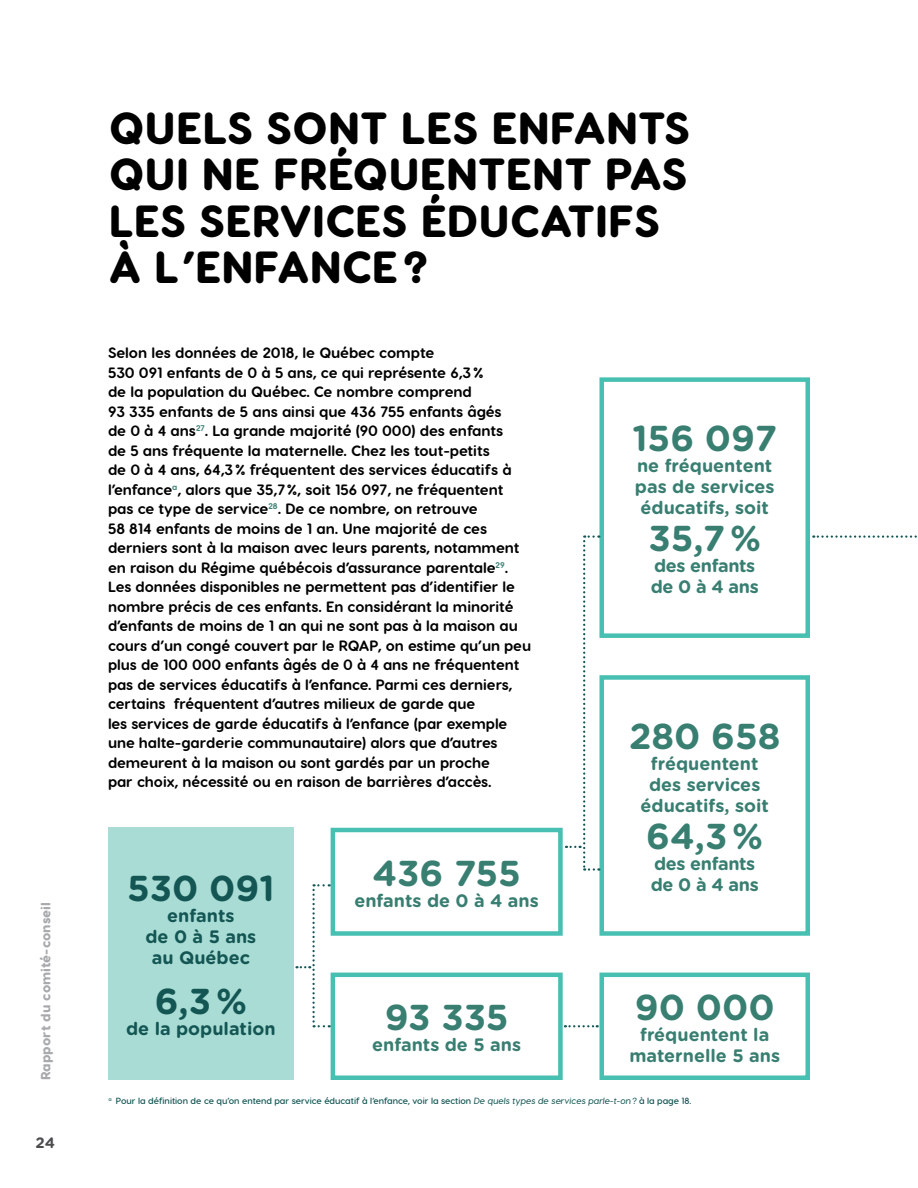
<style>
.page{position:relative;width:918px;height:1188px;background:#fff}
.page>*{position:absolute;margin:0;border:0;box-sizing:border-box;transform-origin:0 0}
.t1{font:800 45px/46.5px "Visby Round CF";color:#000}
.t2{font:700 36px "Gotham Rounded";color:#387e71}
.t3{font:700 36px "Gotham Rounded";color:#135654}
.t4{font:700 18px/21px "Gotham Rounded";color:#387e71;text-align:center}
.t5{font:700 18px/21px "Gotham Rounded";color:#135654;text-align:center}
.t6{font:700 18px/21px "Gotham Rounded";letter-spacing:-.02em;color:#387e71}
.t7{font:700 15px/19.5px "Visby Round CF";letter-spacing:-.005em;color:#000}
.t8{font:700 15px "Gotham Rounded";color:#4d4d4f}
.t9{font:800 13.5px "Visby Round CF";color:#a7a9ac}
.t10{font:600 9px "Visby Round CF";color:#135654}
.s1{font-family:"Visby CF";font-style:italic}
</style>
<div class="page">
<div style="left:108px;top:828px;width:186px;height:252px;background:#a9dcd4"></div>
<div style="left:331px;top:973px;width:232px;height:107px;border:4px solid #47bfb1"></div>
<div style="left:599px;top:973px;width:211px;height:107px;border:4px solid #47bfb1"></div>
<div style="left:331px;top:828px;width:232px;height:108px;border:4px solid #47bfb1"></div>
<div style="left:599px;top:675px;width:211px;height:261px;border:4px solid #47bfb1"></div>
<div style="left:599px;top:377px;width:211px;height:261px;border:4px solid #47bfb1"></div>
<svg style="left:565px;top:1025px;width:33px;height:2px"></svg>
<svg style="left:813px;top:535px;width:104px;height:3px"></svg>
<svg style="left:297px;top:884px;width:33px;height:143px"></svg>
<svg style="left:566px;top:535px;width:33px;height:336px"></svg>
<p class="t9" style="left:37px;top:1080px;width:179px;rotate:-90deg">Rapport du comité-conseil</p>
<p class="t8" style="left:36px;top:1131px;width:21px">24</p>
<h2 class="t1" style="left:109px;top:104px;width:583px">QUELS SONT LES ENFANTS<br>QUI NE FRÉQUENTENT PAS<br>LES SERVICES ÉDUCATIFS<br>À L’ENFANCE?</h2>
<p class="t7" style="left:108px;top:343px;width:425px">Selon les données de 2018, le Québec compte<br>530 091 enfants de 0 à 5 ans, ce qui représente 6,3%<br>de la population du Québec. Ce nombre comprend<br>93 335 enfants de 5 ans ainsi que 436 755 enfants âgés<br>de 0 à 4 ans<sup>27</sup>. La grande majorité (90 000) des enfants<br>de 5 ans fréquente la maternelle. Chez les tout-petits<br>de 0 à 4 ans, 64,3% fréquentent des services éducatifs à l’enfance<sup>a</sup>, alors que 35,7%, soit 156 097, ne fréquentent pas ce type de service<sup>28</sup>. De ce nombre, on retrouve<br>58 814 enfants de moins de 1 an. Une majorité de ces derniers sont à la maison avec leurs parents, notamment en raison du Régime québécois d’assurance parentale<sup>29</sup>.<br>Les données disponibles ne permettent pas d’identifier le nombre précis de ces enfants. En considérant la minorité d’enfants de moins de 1 an qui ne sont pas à la maison au cours d’un congé couvert par le RQAP, on estime qu’un peu plus de 100 000 enfants âgés de 0 à 4 ans ne fréquentent pas de services éducatifs à l’enfance. Parmi ces derniers, certains fréquentent d’autres milieux de garde que<br>les services de garde éducatifs à l’enfance (par exemple une halte-garderie communautaire) alors que d’autres demeurent à la maison ou sont gardés par un proche<br>par choix, nécessité ou en raison de barrières d’accès.</p>
<p class="t3" style="left:127px;top:862px;width:149px">530 091</p>
<p class="t5" style="left:145px;top:905px;width:112px">enfants<br>de 0 à 5 ans au Québec</p>
<p class="t3" style="left:155px;top:975px;width:94px">6,3 %</p>
<p class="t5" style="left:126px;top:1018px;width:151px">de la population</p>
<p class="t2" style="left:372px;top:847px;width:150px">436 755</p>
<p class="t4" style="left:354px;top:889px;width:186px">enfants de 0 à 4 ans</p>
<p class="t2" style="left:385px;top:991px;width:125px">93 335</p>
<p class="t4" style="left:372px;top:1034px;width:150px">enfants de 5 ans</p>
<p class="t2" style="left:632px;top:412px;width:146px">156 097</p>
<p class="t4" style="left:635px;top:455px;width:141px">ne fréquentent pas de services éducatifs, soit</p>
<p class="t2" style="left:649px;top:512px;width:114px">35,7 %</p>
<p class="t6" style="left:651px;top:554px;width:109px">des enfants de 0 à 4 ans</p>
<p class="t2" style="left:629px;top:710px;width:153px">280 658</p>
<p class="t4" style="left:640px;top:753px;width:130px">fréquentent des services éducatifs, soit</p>
<p class="t2" style="left:646px;top:809px;width:119px">64,3 %</p>
<p class="t6" style="left:651px;top:852px;width:109px">des enfants de 0 à 4 ans</p>
<p class="t2" style="left:635px;top:981px;width:141px">90 000</p>
<p class="t4" style="left:629px;top:1023px;width:152px">fréquentent la maternelle 5 ans</p>
<p class="t10" style="left:108px;top:1095px;width:585px"><sup>a</sup> Pour la définition de ce qu’on entend par service éducatif à l’enfance, voir la section <span class="s1">De quels types de services parle-t-on?</span> à la page 18.</p>
</div>
